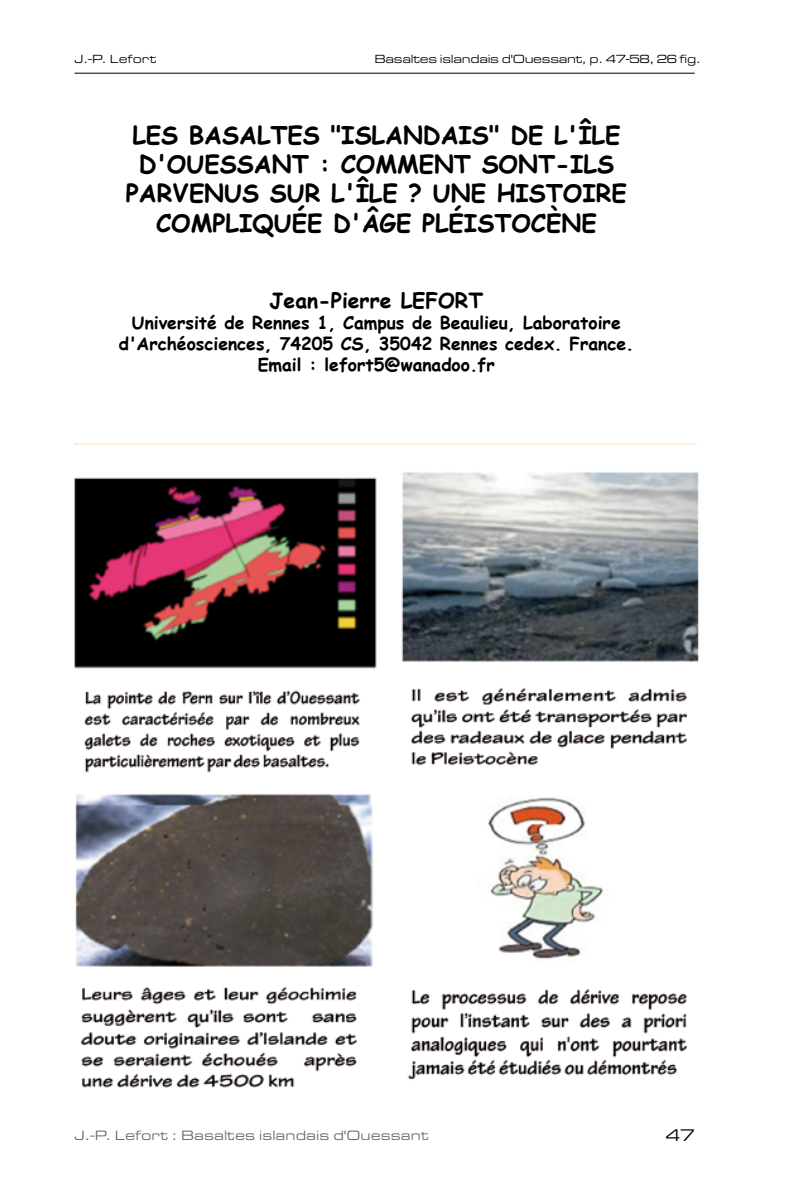
<style>
.page{position:relative;width:794px;height:1191px;background:#fff}
.page>*{position:absolute;margin:0;border:0;box-sizing:border-box;transform-origin:0 0}
.t1{font:700 24.5px/29.4px "Comic Sans MS";color:#000;text-align:center}
.t2{font:700 21px "Comic Sans MS";color:#000}
.t3{font:700 17.5px/21px "Comic Sans MS";color:#000;text-align:center}
.t4{font:17.5px "Eurostile Extended Roman DTC";color:#000}
.t5{font:14px "Eurostile Extended Roman DTC";color:#646567}
.t6{font:12.25px "Eurostile Extended Roman DTC";letter-spacing:-.025em;color:#000}
</style>
<div class="page">
<hr style="left:74px;top:73px;width:621px;height:1px;background:#000">
<img style="left:74px;top:443px;width:625px;height:645px">
<p class="t6" style="left:74px;top:53px;width:84px">J.-P. Lefort</p>
<p class="t6" style="left:374px;top:53px;width:328px">Basaltes islandais d'Ouessant, p. 47-58, 26 fig.</p>
<h1 class="t1" style="left:126px;top:119px;width:502px">LES BASALTES "ISLANDAIS" DE L'ÎLE<br>D'OUESSANT : COMMENT SONT-ILS<br>PARVENUS SUR L'ÎLE ? UNE HISTOIRE<br>COMPLIQUÉE D'ÂGE PLÉISTOCÈNE</h1>
<p class="t2" style="left:270px;top:284px;width:215px">Jean-Pierre LEFORT</p>
<p class="t3" style="left:119px;top:311px;width:516px">Université de Rennes 1, Campus de Beaulieu, Laboratoire d'Archéosciences, 74205 CS, 35042 Rennes cedex. France.<br>Email : lefort5@wanadoo.fr</p>
<p class="t5" style="left:74px;top:1127px;width:356px">J.-P. Lefort : Basaltes islandais d'Ouessant</p>
<p class="t4" style="left:665px;top:1126px;width:31px">47</p>
</div>
